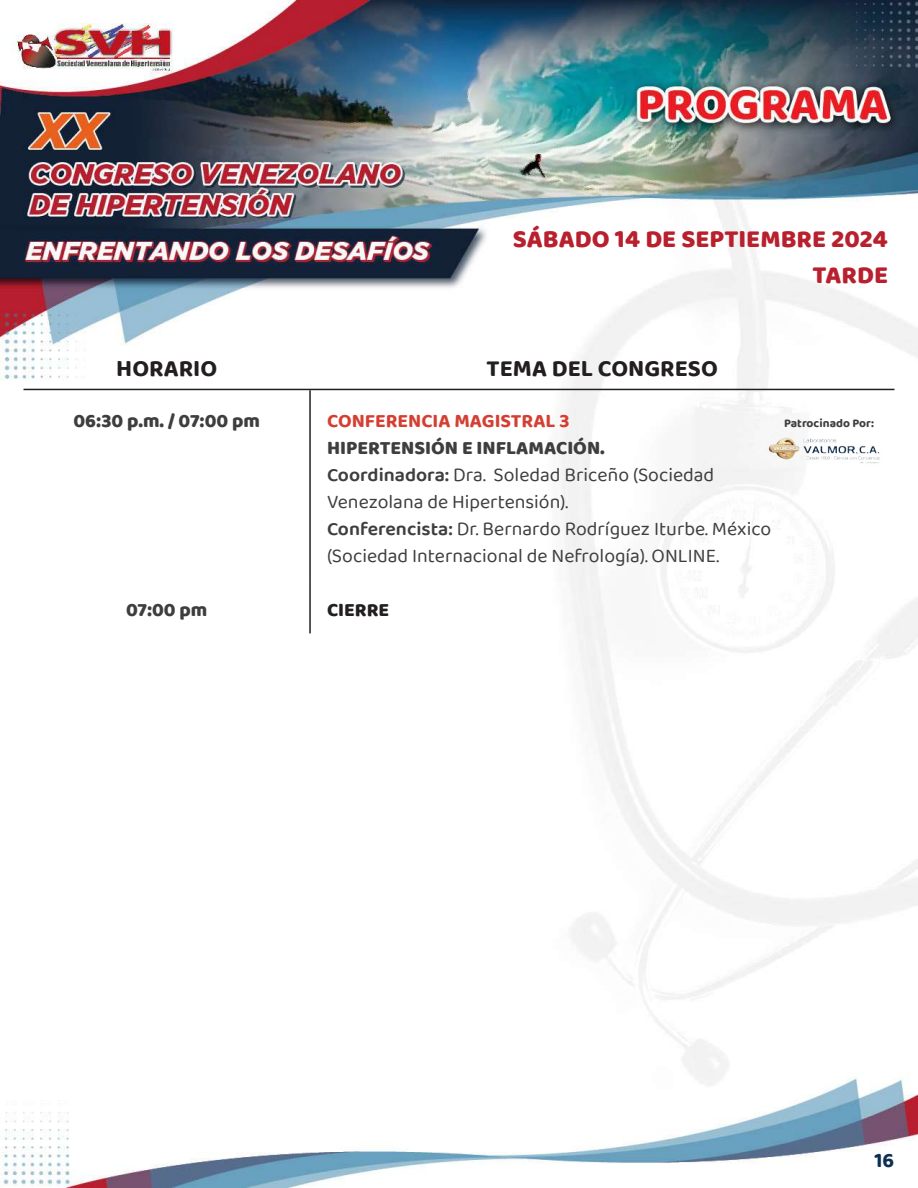
<style>
.page{position:relative;width:918px;height:1188px;background:#fff}
.page>*{position:absolute;margin:0;border:0;box-sizing:border-box;transform-origin:0 0}
.t1{font:800 25.5px/36px "Baloo 2";color:#b9202e;text-align:right}
.t2{font:700 24px "Baloo 2";color:#231f20}
.t3{font:700 21px "Baloo 2";color:#0d2f50}
.t4{font:19.5px/27px "Baloo 2";color:#3e3e3f}
.t5{font:800 19.5px "Baloo 2";color:#3e3e3f}
.t6{font:700 19.5px "Baloo 2";color:#d53f33}
.t7{font:800 19.5px "Baloo 2";color:#231f20}
.t8{font:700 12px "Baloo 2";color:#3e3e3f}
.s1{font-weight:800}
.s2{font-weight:600}
</style>
<div class="page">
<img style="left:0;top:0;width:918px;height:1188px">
<hr style="left:24px;top:389px;width:286px;height:1px;background:#231f20">
<hr style="left:310px;top:389px;width:584px;height:1px;background:#231f20">
<hr style="left:309px;top:390px;width:2px;height:189px;background:#231f20">
<hr style="left:309px;top:579px;width:2px;height:54px;background:#231f20">
<img style="left:762px;top:428px;width:126px;height:39px">
<h1 class="t1" style="left:513px;top:220px;width:377px">SÁBADO 14 DE SEPTIEMBRE 2024<br>TARDE</h1>
<p class="t2" style="left:116px;top:354px;width:102px">HORARIO</p>
<p class="t2" style="left:487px;top:354px;width:233px">TEMA DEL CONGRESO</p>
<p class="t5" style="left:73px;top:409px;width:188px">06:30 p.m. / 07:00 pm</p>
<p class="t6" style="left:327px;top:409px;width:244px">CONFERENCIA MAGISTRAL 3</p>
<p class="t4" style="left:327px;top:435px;width:446px"><span class="s1">HIPERTENSIÓN E INFLAMACIÓN.<br></span><span class="s2">Coordinadora:</span> Dra. Soledad Briceño (Sociedad Venezolana de Hipertensión).<br><span class="s2">Conferencista:</span> Dr. Bernardo Rodríguez Iturbe. México (Sociedad Internacional de Nefrología). ONLINE.</p>
<p class="t5" style="left:126px;top:598px;width:83px">07:00 pm</p>
<p class="t7" style="left:327px;top:598px;width:64px">CIERRE</p>
<p class="t8" style="left:784px;top:416px;width:91px">Patrocinado Por:</p>
<p class="t3" style="left:874px;top:1147px;width:21px">16</p>
</div>
